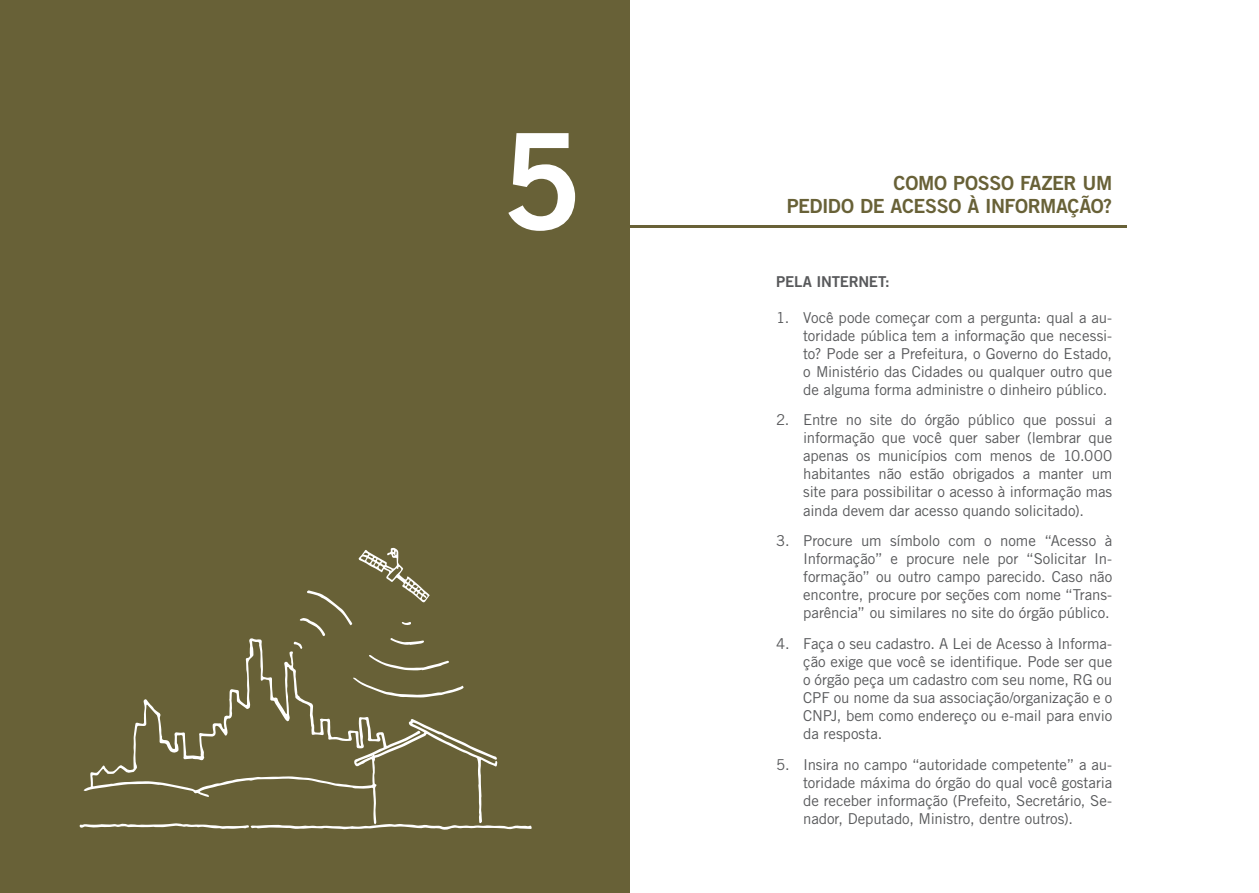
<style>
.page{position:relative;width:1259px;height:893px;background:#fff}
.page>*{position:absolute;margin:0;border:0;box-sizing:border-box;transform-origin:0 0}
.t1{font:133.5px "Trade Gothic LT Std Bd 2";color:#fff}
.t2{font:19.5px/23.4px "Trade Gothic LT Std Bd 2";letter-spacing:-.02em;color:#686137;text-align:right}
.t3{font:15px/18px "Trade Gothic LT Std";letter-spacing:-.01em;color:#58595b;text-align:justify}
.t4{font:15px "Trade Gothic LT Std Bd 2";letter-spacing:-.015em;color:#58595b}
</style>
<div class="page">
<hr style="left:515px;top:225px;width:611px;height:3px;background:#686137">
<div style="left:0;top:0;width:629px;height:893px;background:#686137"></div>
<svg style="left:84px;top:638px;width:413px;height:185px"></svg>
<svg style="left:358px;top:548px;width:72px;height:55px"></svg>
<svg style="left:79px;top:823px;width:453px;height:7px"></svg>
<svg style="left:353px;top:678px;width:111px;height:19px"></svg>
<svg style="left:369px;top:655px;width:80px;height:15px"></svg>
<svg style="left:390px;top:638px;width:34px;height:7px"></svg>
<svg style="left:294px;top:590px;width:58px;height:59px"></svg>
<svg style="left:402px;top:622px;width:9px;height:3px"></svg>
<h1 class="t1" style="left:501px;top:99px;width:83px">5</h1>
<h2 class="t2" style="left:786px;top:171px;width:327px">COMO POSSO FAZER UM<br>PEDIDO DE ACESSO À INFORMAÇÃO?</h2>
<p class="t4" style="left:776px;top:272px;width:115px">PELA INTERNET:</p>
<p class="t3" style="left:803px;top:308px;width:310px;text-indent:-27px">1. Você pode começar com a pergunta: qual a au&shy;toridade pública tem a informação que necessi&shy;to? Pode ser a Prefeitura, o Governo do Estado, o Ministério das Cidades ou qualquer outro que de alguma forma administre o dinheiro público.</p>
<p class="t3" style="left:803px;top:411px;width:310px;text-indent:-27px">2. Entre no site do órgão público que possui a informação que você quer saber (lembrar que apenas os municípios com menos de 10.000 habitantes não estão obrigados a manter um site para possibilitar o acesso à informação mas ainda devem dar acesso quando solicitado).</p>
<p class="t3" style="left:803px;top:532px;width:310px;text-indent:-27px">3. Procure um símbolo com o nome “Acesso à Informação” e procure nele por “Solicitar In&shy;formação” ou outro campo parecido. Caso não encontre, procure por seções com nome “Trans&shy;parência” ou similares no site do órgão público.</p>
<p class="t3" style="left:803px;top:634px;width:310px;text-indent:-27px">4. Faça o seu cadastro. A Lei de Acesso à Informa&shy;ção exige que você se identifique. Pode ser que o órgão peça um cadastro com seu nome, RG ou CPF ou nome da sua associação/organização e o CNPJ, bem como endereço ou e-mail para envio da resposta.</p>
<p class="t3" style="left:803px;top:755px;width:310px;text-indent:-27px">5. Insira no campo “autoridade competente” a au&shy;toridade máxima do órgão do qual você gostaria de receber informação (Prefeito, Secretário, Se&shy;nador, Deputado, Ministro, dentre outros).</p>
</div>
